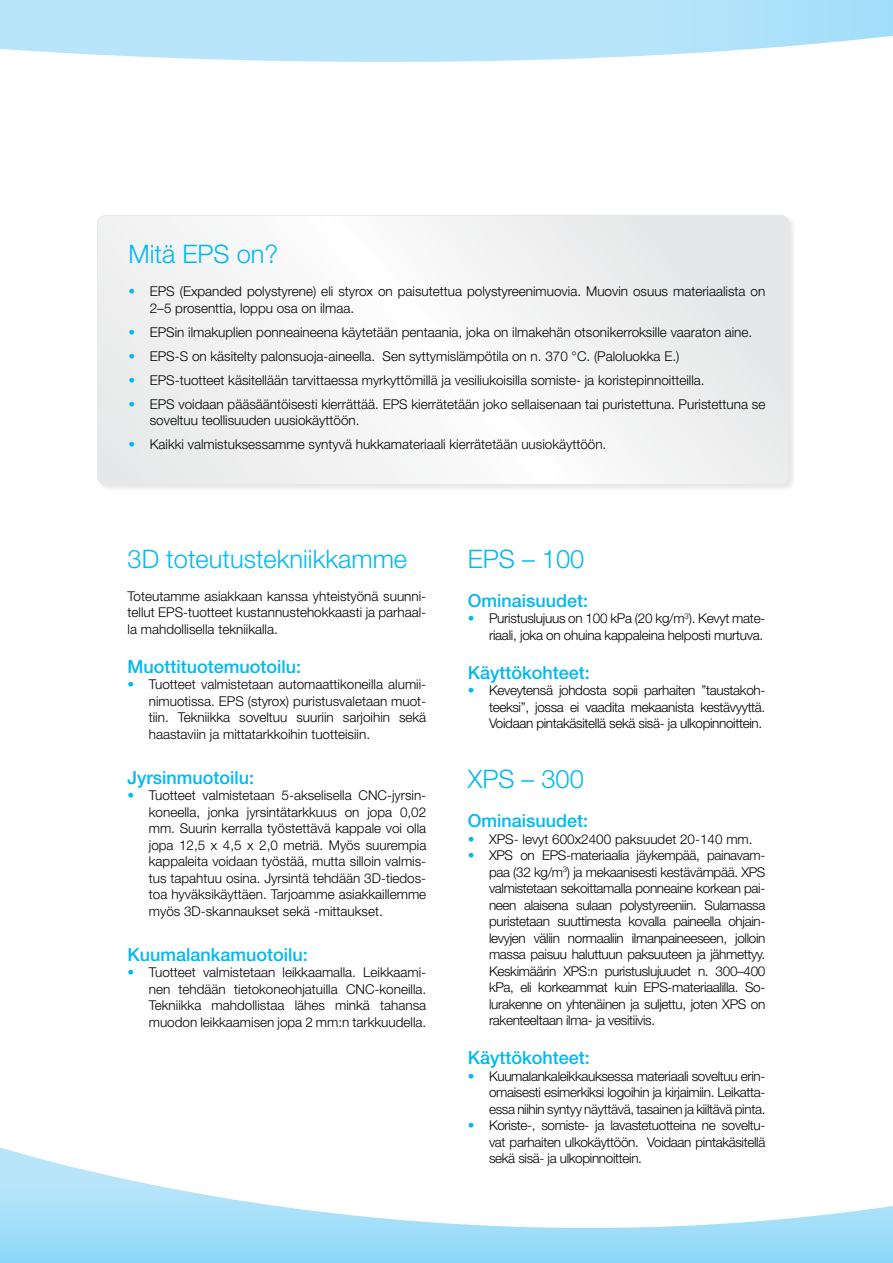
<style>
.page{position:relative;width:893px;height:1263px;background:#fff}
.page>*{position:absolute;margin:0;border:0;box-sizing:border-box;transform-origin:0 0}
.t1{font:300 25.5px "Helvetica Neue";color:#00b9f1}
.t2{font:500 18px "Helvetica Neue";color:#00b9f1}
.t3{font:300 13.5px/16.5px "Helvetica Neue";color:#000;text-align:justify}
.t4{font:300 13.5px/16.5px "Helvetica Neue";letter-spacing:-.02em;color:#000;text-align:right}
.s1{color:#00b9f1}
</style>
<div class="page">
<svg style="left:0;top:1147px;width:893px;height:116px"></svg>
<svg style="left:0;top:0;width:893px;height:62px;background:#bde7fb"></svg>
<div style="left:96px;top:214px;width:700px;height:278px;background:#f1f1f1"></div>
<svg style="left:98px;top:215px;width:691px;height:270px"></svg>
<div style="left:97px;top:215px;width:692px;height:270px;border:1px solid #e6e7e8;border-radius:9px"></div>
<h1 class="t1" style="left:129px;top:238px;width:151px">Mitä EPS on?</h1>
<p class="t3" style="left:150px;top:283px;width:617px;text-indent:-21px"><span class="s1">•</span> EPS (Expanded polystyrene) eli styrox on paisutettua polystyreenimuovia. Muovin osuus materiaalista on<br>2–5 prosenttia, loppu osa on ilmaa.</p>
<p class="t3" style="left:129px;top:323px;width:625px"><span class="s1">•</span> EPSin ilmakuplien ponneaineena käytetään pentaania, joka on ilmakehän otsonikerroksille vaaraton aine.</p>
<p class="t3" style="left:129px;top:347px;width:552px"><span class="s1">•</span> EPS-S on käsitelty palonsuoja-aineella. Sen syttymislämpötila on n. 370 °C. (Paloluokka E.)</p>
<p class="t3" style="left:129px;top:371px;width:578px"><span class="s1">•</span> EPS-tuotteet käsitellään tarvittaessa myrkyttömillä ja vesiliukoisilla somiste- ja koristepinnoitteilla.</p>
<p class="t3" style="left:150px;top:395px;width:617px;text-indent:-21px"><span class="s1">•</span> EPS voidaan pääsääntöisesti kierrättää. EPS kierrätetään joko sellaisenaan tai puristettuna. Puristettuna se soveltuu teollisuuden uusiokäyttöön.</p>
<p class="t3" style="left:129px;top:436px;width:479px"><span class="s1">•</span> Kaikki valmistuksessamme syntyvä hukkamateriaali kierrätetään uusiokäyttöön.</p>
<h1 class="t1" style="left:128px;top:543px;width:281px">3D toteutustekniikkamme</h1>
<p class="t3" style="left:128px;top:587px;width:300px">Toteutamme asiakkaan kanssa yhteistyönä suunni&shy;tellut EPS-tuotteet kustannustehokkaasti ja parhaal&shy;la mahdollisella tekniikalla.</p>
<h2 class="t2" style="left:128px;top:655px;width:175px">Muottituotemuotoilu:</h2>
<p class="t3" style="left:149px;top:676px;width:279px;text-indent:-21px"><span class="s1">•</span> Tuotteet valmistetaan automaattikoneilla alumii&shy;nimuotissa. EPS (styrox) puristusvaletaan muot&shy;tiin. Tekniikka soveltuu suuriin sarjoihin sekä haastaviin ja mittatarkkoihin tuotteisiin.</p>
<h2 class="t2" style="left:128px;top:766px;width:128px">Jyrsinmuotoilu:</h2>
<p class="t3" style="left:149px;top:787px;width:279px;text-indent:-21px"><span class="s1">•</span> Tuotteet valmistetaan 5-akselisella CNC-jyrsin&shy;koneella, jonka jyrsintätarkkuus on jopa 0,02 mm. Suurin kerralla työstettävä kappale voi olla jopa 12,5 x 4,5 x 2,0 metriä. Myös suurempia kappaleita voidaan työstää, mutta silloin valmis&shy;tus tapahtuu osina. Jyrsintä tehdään 3D-tiedos&shy;toa hyväksikäyttäen. Tarjoamme asiakkaillemme myös 3D-skannaukset sekä -mittaukset.</p>
<h2 class="t2" style="left:128px;top:943px;width:182px">Kuumalankamuotoilu:</h2>
<p class="t3" style="left:149px;top:964px;width:279px;text-indent:-21px"><span class="s1">•</span> Tuotteet valmistetaan leikkaamalla. Leikkaami&shy;nen tehdään tietokoneohjatuilla CNC-koneilla.<br>Tekniikka mahdollistaa lähes minkä tahansa muodon leikkaamisen jopa 2 mm:n tarkkuudella.</p>
<h1 class="t1" style="left:468px;top:543px;width:118px">EPS – 100</h1>
<h2 class="t2" style="left:468px;top:589px;width:122px">Ominaisuudet:</h2>
<p class="t4" style="left:468px;top:610px;width:299px"><span class="s1">•</span> Puristuslujuus on 100 kPa (20 kg/m<sup>3</sup>). Kevyt mate&shy;riaali, joka on ohuina kappaleina helposti murtuva.</p>
<h2 class="t2" style="left:468px;top:661px;width:124px">Käyttökohteet:</h2>
<p class="t3" style="left:489px;top:682px;width:278px;text-indent:-21px"><span class="s1">•</span> Keveytensä johdosta sopii parhaiten ”taustakoh&shy;teeksi”, jossa ei vaadita mekaanista kestävyyttä.<br>Voidaan pintakäsitellä sekä sisä- ja ulkopinnoittein.</p>
<h1 class="t1" style="left:468px;top:763px;width:118px">XPS – 300</h1>
<h2 class="t2" style="left:468px;top:810px;width:122px">Ominaisuudet:</h2>
<p class="t3" style="left:468px;top:830px;width:286px"><span class="s1">•</span> XPS- levyt 600x2400 paksuudet 20-140 mm.</p>
<p class="t3" style="left:489px;top:847px;width:278px;text-indent:-21px"><span class="s1">•</span> XPS on EPS-materiaalia jäykempää, painavam&shy;paa (32 kg/m<sup>3</sup>) ja mekaanisesti kestävämpää. XPS valmistetaan sekoittamalla ponneaine korkean pai&shy;neen alaisena sulaan polystyreeniin. Sulamassa puristetaan suuttimesta kovalla paineella ohjain&shy;levyjen väliin normaaliin ilmanpaineeseen, jolloin massa paisuu haluttuun paksuuteen ja jähmettyy.<br>Keskimäärin XPS:n puristuslujuudet n. 300–400 kPa, eli korkeammat kuin EPS-materiaalilla. So&shy;lurakenne on yhtenäinen ja suljettu, joten XPS on rakenteeltaan ilma- ja vesitiivis.</p>
<h2 class="t2" style="left:468px;top:1047px;width:124px">Käyttökohteet:</h2>
<p class="t3" style="left:489px;top:1067px;width:278px;text-indent:-21px"><span class="s1">•</span> Kuumalankaleikkauksessa materiaali soveltuu erin&shy;omaisesti esimerkiksi logoihin ja kirjaimiin. Leikatta&shy;essa niihin syntyy näyttävä, tasainen ja kiiltävä pinta.</p>
<p class="t3" style="left:489px;top:1117px;width:278px;text-indent:-21px"><span class="s1">•</span> Koriste-, somiste- ja lavastetuotteina ne soveltu&shy;vat parhaiten ulkokäyttöön. Voidaan pintakäsitellä sekä sisä- ja ulkopinnoittein.</p>
</div>
